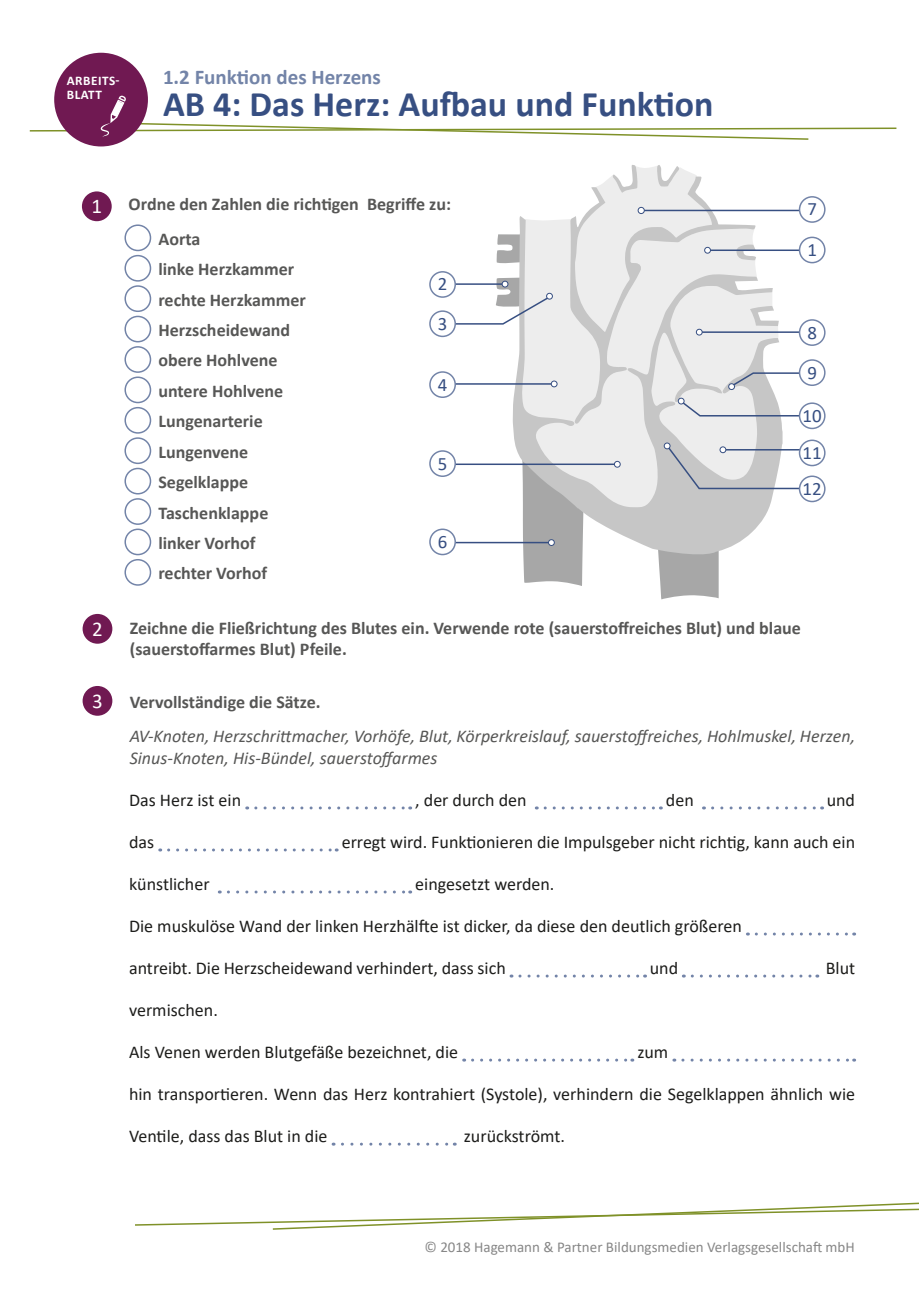
<style>
.page{position:relative;width:919px;height:1289px;background:#fff}
.page>*{position:absolute;margin:0;border:0;box-sizing:border-box;transform-origin:0 0}
.t1{font:700 36px "Calibri";color:#374f82}
.t2{font:700 21px "Calibri";color:#7384a8}
.t3{font:21px "Calibri";color:#fff}
.t4{font:18.9px/39.3px "Calibri";color:#374f82}
.t5{font:18px "Calibri";color:#1d1d1b}
.t6{font:700 18px/30.5px "Calibri";color:#575756}
.t7{font:italic 18px/21.6px "Calibri";color:#575756}
.t8{font:15px "Calibri";color:#878787}
.t9{font:700 13.2px/13.2px "Calibri";letter-spacing:.04em;color:#fff}
</style>
<div class="page">
<div style="left:54px;top:53px;width:94px;height:93px;background:#701952;border-radius:50%"></div>
<svg style="left:135px;top:1202px;width:783px;height:28px"></svg>
<svg style="left:29px;top:96px;width:868px;height:45px"></svg>
<div style="left:82px;top:191px;width:30px;height:30px;background:#701952;border-radius:50%"></div>
<div style="left:83px;top:614px;width:29px;height:29px;background:#701952;border-radius:50%"></div>
<div style="left:83px;top:686px;width:29px;height:29px;background:#701952;border-radius:50%"></div>
<svg style="left:256px;top:806px;width:154px;height:3px"></svg>
<svg style="left:545px;top:806px;width:116px;height:3px"></svg>
<svg style="left:712px;top:806px;width:110px;height:3px"></svg>
<svg style="left:168px;top:848px;width:169px;height:3px"></svg>
<svg style="left:228px;top:890px;width:182px;height:3px"></svg>
<svg style="left:756px;top:932px;width:98px;height:3px"></svg>
<svg style="left:520px;top:974px;width:125px;height:3px"></svg>
<svg style="left:692px;top:974px;width:125px;height:3px"></svg>
<svg style="left:472px;top:1058px;width:160px;height:3px"></svg>
<svg style="left:682px;top:1058px;width:172px;height:3px"></svg>
<svg style="left:342px;top:1142px;width:113px;height:3px"></svg>
<div style="left:124px;top:224px;width:27px;height:27px;border:2px solid #7384a8;border-radius:50%"></div>
<div style="left:124px;top:285px;width:27px;height:27px;border:2px solid #7384a8;border-radius:50%"></div>
<div style="left:124px;top:407px;width:27px;height:26px;border:2px solid #7384a8;border-radius:50%"></div>
<div style="left:124px;top:346px;width:27px;height:27px;border:2px solid #7384a8;border-radius:50%"></div>
<div style="left:124px;top:468px;width:27px;height:26px;border:2px solid #7384a8;border-radius:50%"></div>
<div style="left:124px;top:528px;width:27px;height:27px;border:2px solid #7384a8;border-radius:50%"></div>
<div style="left:124px;top:255px;width:27px;height:26px;border:2px solid #7384a8;border-radius:50%"></div>
<div style="left:124px;top:316px;width:27px;height:26px;border:2px solid #7384a8;border-radius:50%"></div>
<div style="left:124px;top:437px;width:27px;height:27px;border:2px solid #7384a8;border-radius:50%"></div>
<div style="left:124px;top:376px;width:27px;height:27px;border:2px solid #7384a8;border-radius:50%"></div>
<div style="left:124px;top:498px;width:27px;height:27px;border:2px solid #7384a8;border-radius:50%"></div>
<div style="left:124px;top:559px;width:27px;height:26px;border:2px solid #7384a8;border-radius:50%"></div>
<svg style="left:450px;top:165px;width:361px;height:435px"></svg>
<div style="left:663px;top:442px;width:7px;height:7px;border:1px solid #374f82;border-radius:50%"></div>
<div style="left:430px;top:272px;width:25px;height:25px;background:#fff;border-radius:50%"></div>
<div style="left:429px;top:271px;width:27px;height:27px;border:2px solid #7384a8;border-radius:50%"></div>
<div style="left:430px;top:311px;width:25px;height:25px;background:#fff;border-radius:50%"></div>
<div style="left:429px;top:310px;width:27px;height:27px;border:2px solid #7384a8;border-radius:50%"></div>
<div style="left:430px;top:372px;width:25px;height:25px;background:#fff;border-radius:50%"></div>
<div style="left:429px;top:371px;width:27px;height:27px;border:2px solid #7384a8;border-radius:50%"></div>
<div style="left:430px;top:451px;width:25px;height:25px;background:#fff;border-radius:50%"></div>
<div style="left:429px;top:450px;width:27px;height:27px;border:2px solid #7384a8;border-radius:50%"></div>
<div style="left:430px;top:529px;width:25px;height:25px;background:#fff;border-radius:50%"></div>
<div style="left:429px;top:528px;width:27px;height:27px;border:2px solid #7384a8;border-radius:50%"></div>
<div style="left:799px;top:403px;width:25px;height:25px;background:#fff;border-radius:50%"></div>
<div style="left:798px;top:402px;width:27px;height:27px;border:2px solid #7384a8;border-radius:50%"></div>
<div style="left:799px;top:360px;width:25px;height:25px;background:#fff;border-radius:50%"></div>
<div style="left:798px;top:359px;width:27px;height:27px;border:2px solid #7384a8;border-radius:50%"></div>
<div style="left:799px;top:320px;width:25px;height:25px;background:#fff;border-radius:50%"></div>
<div style="left:798px;top:319px;width:27px;height:27px;border:2px solid #7384a8;border-radius:50%"></div>
<div style="left:799px;top:197px;width:25px;height:25px;background:#fff;border-radius:50%"></div>
<div style="left:798px;top:196px;width:27px;height:27px;border:2px solid #7384a8;border-radius:50%"></div>
<div style="left:799px;top:237px;width:25px;height:26px;background:#fff;border-radius:50%"></div>
<div style="left:798px;top:237px;width:27px;height:26px;border:2px solid #7384a8;border-radius:50%"></div>
<div style="left:799px;top:440px;width:25px;height:25px;background:#fff;border-radius:50%"></div>
<div style="left:798px;top:439px;width:27px;height:27px;border:2px solid #7384a8;border-radius:50%"></div>
<div style="left:799px;top:476px;width:25px;height:25px;background:#fff;border-radius:50%"></div>
<div style="left:798px;top:475px;width:27px;height:27px;border:2px solid #7384a8;border-radius:50%"></div>
<p class="t9" style="left:67px;top:74px;width:54px">ARBEITS-<br>BLATT</p>
<p class="t2" style="left:163px;top:62px;width:219px">1.2 Funktion des Herzens</p>
<h1 class="t1" style="left:163px;top:79px;width:552px">AB 4: Das Herz: Aufbau und Funktion</h1>
<p class="t3" style="left:91px;top:191px;width:12px">1</p>
<p class="t3" style="left:92px;top:614px;width:12px">2</p>
<p class="t3" style="left:92px;top:686px;width:12px">3</p>
<p class="t6" style="left:158px;top:186px;width:294px;line-height:34.7px;text-indent:-30px">Ordne den Zahlen die richtigen Begriffe zu:<br>Aorta</p>
<p class="t6" style="left:158px;top:254px;width:149px">linke Herzkammer rechte Herzkammer<br>Herzscheidewand obere Hohlvene untere Hohlvene<br>Lungenarterie<br>Lungenvene<br>Segelklappe<br>Taschenklappe linker Vorhof rechter Vorhof</p>
<p class="t4" style="left:438px;top:264px;width:11px">2<br>3</p>
<p class="t4" style="left:438px;top:364px;width:11px">4</p>
<p class="t4" style="left:438px;top:443px;width:11px">5</p>
<p class="t4" style="left:438px;top:521px;width:11px">6</p>
<p class="t4" style="left:807px;top:188px;width:11px;line-height:40.5px">7<br>1</p>
<p class="t4" style="left:807px;top:312px;width:11px">8</p>
<p class="t4" style="left:807px;top:352px;width:11px">9</p>
<p class="t4" style="left:802px;top:395px;width:21px">10</p>
<p class="t4" style="left:802px;top:434px;width:21px;line-height:36px">11<br>12</p>
<p class="t6" style="left:130px;top:616px;width:672px;line-height:21.6px">Zeichne die Fließrichtung des Blutes ein. Verwende rote (sauerstoffreiches Blut) und blaue (sauerstoffarmes Blut) Pfeile.</p>
<p class="t6" style="left:130px;top:686px;width:192px">Vervollständige die Sätze.</p>
<p class="t7" style="left:130px;top:725px;width:727px">AV-Knoten, Herzschrittmacher, Vorhöfe, Blut, Körperkreislauf, sauerstoffreiches, Hohlmuskel, Herzen,<br>Sinus-Knoten, His-Bündel, sauerstoffarmes</p>
<p class="t5" style="left:129px;top:787px;width:114px">Das Herz ist ein</p>
<p class="t5" style="left:415px;top:787px;width:113px">, der durch den</p>
<p class="t5" style="left:666px;top:787px;width:29px">den</p>
<p class="t5" style="left:826px;top:787px;width:30px">und</p>
<p class="t5" style="left:129px;top:829px;width:27px">das</p>
<p class="t5" style="left:342px;top:829px;width:515px">erregt wird. Funktionieren die Impulsgeber nicht richtig, kann auch ein</p>
<p class="t5" style="left:129px;top:871px;width:82px">künstlicher</p>
<p class="t5" style="left:415px;top:871px;width:141px">eingesetzt werden.</p>
<p class="t5" style="left:129px;top:913px;width:614px">Die muskulöse Wand der linken Herzhälfte ist dicker, da diese den deutlich größeren</p>
<p class="t5" style="left:129px;top:955px;width:378px">antreibt. Die Herzscheidewand verhindert, dass sich</p>
<p class="t5" style="left:649px;top:955px;width:30px">und</p>
<p class="t5" style="left:825px;top:955px;width:31px">Blut</p>
<p class="t5" style="left:129px;top:997px;width:90px">vermischen.</p>
<p class="t5" style="left:129px;top:1039px;width:330px">Als Venen werden Blutgefäße bezeichnet, die</p>
<p class="t5" style="left:637px;top:1039px;width:32px">zum</p>
<p class="t5" style="left:129px;top:1081px;width:727px">hin transportieren. Wenn das Herz kontrahiert (Systole), verhindern die Segelklappen ähnlich wie</p>
<p class="t5" style="left:129px;top:1123px;width:200px">Ventile, dass das Blut in die</p>
<p class="t5" style="left:464px;top:1123px;width:102px">zurückströmt.</p>
<p class="t8" style="left:424px;top:1235px;width:432px">© 2018 Hagemann &amp; Partner Bildungsmedien Verlagsgesellschaft mbH</p>
</div>
